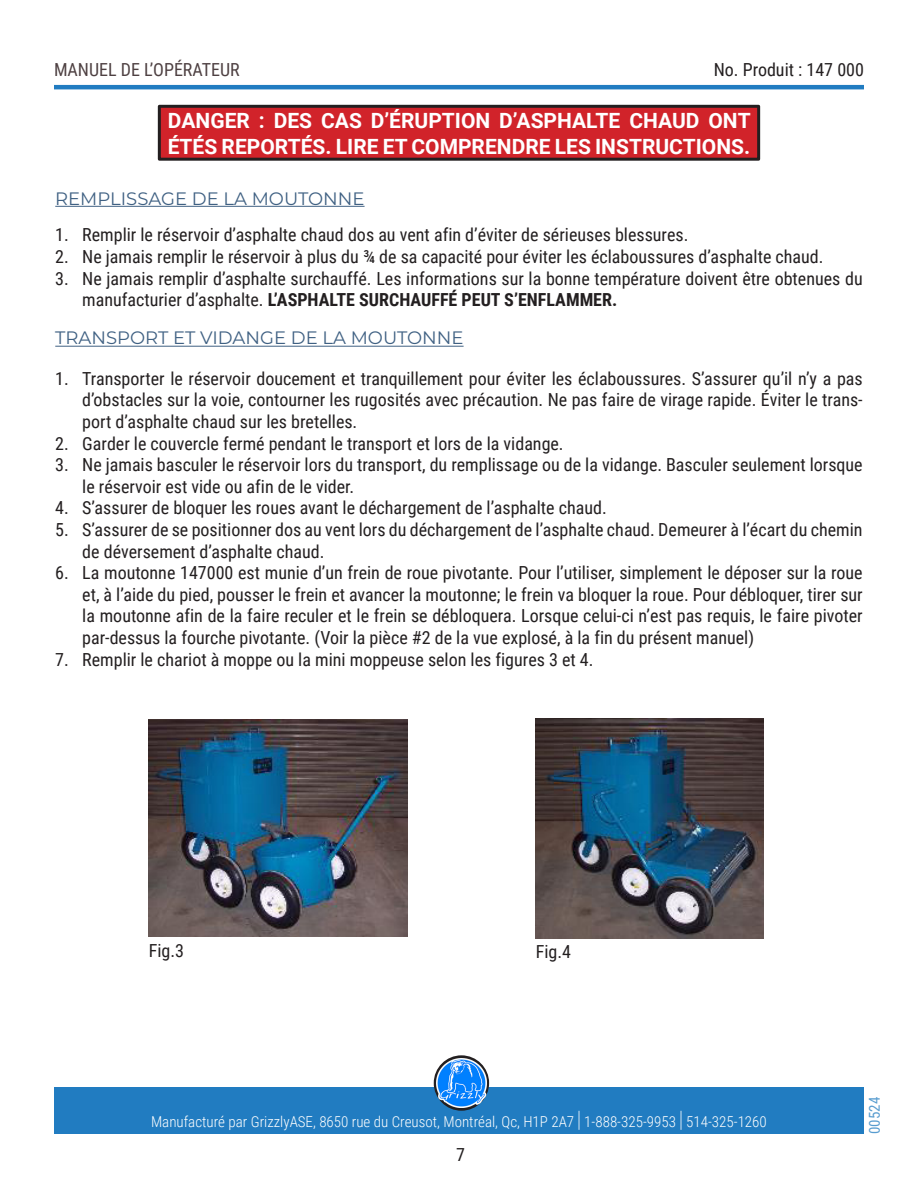
<style>
.page{position:relative;width:918px;height:1188px;background:#fff}
.page>*{position:absolute;margin:0;border:0;box-sizing:border-box;transform-origin:0 0}
.Danger{font:700 21px/25.2px "Roboto";color:#fff}
.t1{font:18px/21.6px "Roboto Condensed";color:#231f20}
.Titre2{font:18px "Montserrat";color:#406183}
.t2{font:18px "Roboto Condensed";color:#130003}
.t3{font:300 15px "Roboto Condensed";color:#fff}
.t4{font:15px "Roboto Condensed";color:#217cc0}
.s1{font-weight:700}
.s2{font-size:22.5px}
</style>
<div class="page">
<hr style="left:54px;top:85px;width:810px;height:4px;background:#217cc1">
<div style="left:54px;top:1088px;width:810px;height:46px;background:#217cc1"></div>
<svg style="left:434px;top:1055px;width:55px;height:56px"></svg>
<img style="left:437px;top:1058px;width:49px;height:50px">
<div style="left:159px;top:106px;width:600px;height:53px;background:#d1232a"></div>
<div style="left:158px;top:105px;width:602px;height:56px;border:3px solid #231f20"></div>
<hr style="left:55px;top:206px;width:310px;height:1px;background:#406183">
<hr style="left:55px;top:346px;width:409px;height:1px;background:#406183">
<img style="left:149px;top:720px;width:258px;height:217px">
<img style="left:536px;top:719px;width:227px;height:219px">
<p class="t2" style="left:54px;top:57px;width:187px">MANUEL DE L’OPÉRATEUR</p>
<p class="t1" style="left:714px;top:58px;width:152px">No. Produit : 147 000</p>
<p class="Danger" style="left:168px;top:107px;width:584px">DANGER : DES CAS D’ÉRUPTION D’ASPHALTE CHAUD ONT<br>ÉTÉS REPORTÉS. LIRE ET COMPRENDRE LES INSTRUCTIONS.</p>
<p class="Titre2" style="left:55px;top:186px;width:311px">REMPLISSAGE DE LA MOUTONNE</p>
<p class="t1" style="left:55px;top:223px;width:635px">1. Remplir le réservoir d’asphalte chaud dos au vent afin d’éviter de sérieuses blessures.</p>
<p class="t1" style="left:55px;top:245px;width:770px">2. Ne jamais remplir le réservoir à plus du ¾ de sa capacité pour éviter les éclaboussures d’asphalte chaud.</p>
<p class="t1" style="left:82px;top:267px;width:782px;text-indent:-27px">3. Ne jamais remplir d’asphalte surchauffé. Les informations sur la bonne température doivent être obtenues du manufacturier d’asphalte. <span class="s1">L’ASPHALTE SURCHAUFFÉ PEUT S’ENFLAMMER.</span></p>
<p class="Titre2" style="left:55px;top:326px;width:410px">TRANSPORT ET VIDANGE DE LA MOUTONNE</p>
<p class="t1" style="left:82px;top:367px;width:782px;text-align:justify;text-indent:-27px">1. Transporter le réservoir doucement et tranquillement pour éviter les éclaboussures. S’assurer qu’il n’y a pas d’obstacles sur la voie, contourner les rugosités avec précaution. Ne pas faire de virage rapide. Éviter le trans&shy;port d’asphalte chaud sur les bretelles.</p>
<p class="t1" style="left:55px;top:432px;width:510px">2. Garder le couvercle fermé pendant le transport et lors de la vidange.</p>
<p class="t1" style="left:82px;top:453px;width:782px;text-indent:-27px">3. Ne jamais basculer le réservoir lors du transport, du remplissage ou de la vidange. Basculer seulement lorsque le réservoir est vide ou afin de le vider.</p>
<p class="t1" style="left:55px;top:497px;width:553px">4. S’assurer de bloquer les roues avant le déchargement de l’asphalte chaud.</p>
<p class="t1" style="left:82px;top:518px;width:782px;text-indent:-27px">5. S’assurer de se positionner dos au vent lors du déchargement de l’asphalte chaud. Demeurer à l’écart du chemin de déversement d’asphalte chaud.</p>
<p class="t1" style="left:82px;top:561px;width:782px;text-align:justify;text-indent:-27px">6. La moutonne 147000 est munie d’un frein de roue pivotante. Pour l’utiliser, simplement le déposer sur la roue et, à l’aide du pied, pousser le frein et avancer la moutonne; le frein va bloquer la roue. Pour débloquer, tirer sur la moutonne afin de la faire reculer et le frein se débloquera. Lorsque celui-ci n’est pas requis, le faire pivoter par-dessus la fourche pivotante. (Voir la pièce #2 de la vue explosé, à la fin du présent manuel)</p>
<p class="t1" style="left:55px;top:648px;width:540px">7. Remplir le chariot à moppe ou la mini moppeuse selon les figures 3 et 4.</p>
<p class="t1" style="left:149px;top:939px;width:37px">Fig.3</p>
<p class="t1" style="left:536px;top:941px;width:37px">Fig.4</p>
<p class="t3" style="left:151px;top:1111px;width:617px">Manufacturé par GrizzlyASE, 8650 rue du Creusot, Montréal, Qc, H1P 2A7 <span class="s2">|</span> 1-888-325-9953 <span class="s2">|</span> 514-325-1260</p>
<p class="t1" style="left:456px;top:1144px;width:10px">7</p>
<p class="t4" style="left:864px;top:1134px;width:39px;rotate:-90deg">00524</p>
</div>
